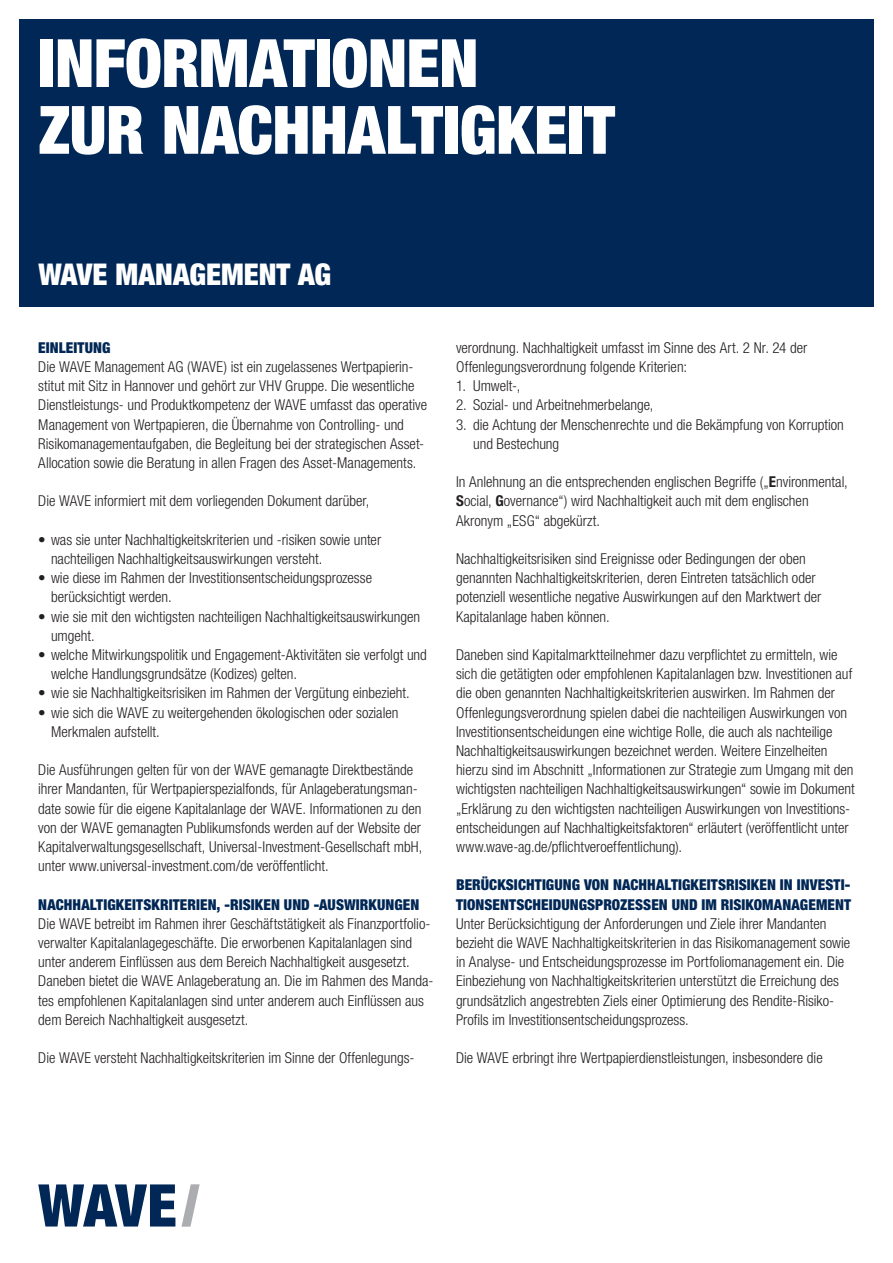
<style>
.page{position:relative;width:893px;height:1263px;background:#fff}
.page>*{position:absolute;margin:0;border:0;box-sizing:border-box;transform-origin:0 0}
.t1{font:900 condensed 66.75px/66.8px "Helvetica Neue LT Pro";letter-spacing:-.01em;color:#fff}
.t2{font:900 condensed 30px "Helvetica Neue LT Pro";color:#fff}
.t3{font:300 condensed 15px/19.2px "Helvetica Neue LT Pro";color:#231f20}
.t4{font:900 condensed 15px/19.2px "Helvetica Neue LT Pro";letter-spacing:.005em;color:#002756}
.s1{font-weight:700}
</style>
<div class="page">
<div style="left:19px;top:19px;width:855px;height:287px;background:#002756"></div>
<svg style="left:38px;top:1184px;width:137px;height:42px"></svg>
<svg style="left:182px;top:1184px;width:18px;height:43px"></svg>
<h1 class="t1" style="left:38px;top:29px;width:578px">INFORMATIONEN<br>ZUR NACHHALTIGKEIT</h1>
<h2 class="t2" style="left:38px;top:255px;width:277px">WAVE MANAGEMENT AG</h2>
<p class="t4" style="left:38px;top:338px;width:74px">EINLEITUNG</p>
<p class="t3" style="left:38px;top:357px;width:390px">Die WAVE Management AG (WAVE) ist ein zugelassenes Wertpapierin&shy;stitut mit Sitz in Hannover und gehört zur VHV Gruppe. Die wesentliche Dienstleistungs- und Produktkompetenz der WAVE umfasst das operative Management von Wertpapieren, die Übernahme von Controlling- und Risikomanagementaufgaben, die Begleitung bei der strategischen Asset-Allocation sowie die Beratung in allen Fragen des Asset-Managements.</p>
<p class="t3" style="left:38px;top:491px;width:333px">Die WAVE informiert mit dem vorliegenden Dokument darüber,</p>
<p class="t3" style="left:51px;top:530px;width:332px;text-indent:-13px">• was sie unter Nachhaltigkeitskriterien und -risiken sowie unter nachteiligen Nachhaltigkeitsauswirkungen versteht.</p>
<p class="t3" style="left:51px;top:568px;width:323px;text-indent:-13px">• wie diese im Rahmen der Investitionsentscheidungsprozesse berücksichtigt werden.</p>
<p class="t3" style="left:51px;top:606px;width:371px;text-indent:-13px">• wie sie mit den wichtigsten nachteiligen Nachhaltigkeitsauswirkungen umgeht.</p>
<p class="t3" style="left:51px;top:645px;width:377px;text-indent:-13px">• welche Mitwirkungspolitik und Engagement-Aktivitäten sie verfolgt und welche Handlungsgrundsätze (Kodizes) gelten.</p>
<p class="t3" style="left:38px;top:683px;width:373px">• wie sie Nachhaltigkeitsrisiken im Rahmen der Vergütung einbezieht.</p>
<p class="t3" style="left:51px;top:702px;width:349px;text-indent:-13px">• wie sich die WAVE zu weitergehenden ökologischen oder sozialen<br>Merkmalen aufstellt.</p>
<p class="t3" style="left:38px;top:760px;width:386px">Die Ausführungen gelten für von der WAVE gemanagte Direktbestände ihrer Mandanten, für Wertpapierspezialfonds, für Anlageberatungsman&shy;date sowie für die eigene Kapitalanlage der WAVE. Informationen zu den von der WAVE gemanagten Publikumsfonds werden auf der Website der Kapitalverwaltungsgesellschaft, Universal-Investment-Gesellschaft mbH, unter www.universal-investment.com/de veröffentlicht.</p>
<p class="t4" style="left:38px;top:894px;width:382px">NACHHALTIGKEITSKRITERIEN, -RISIKEN UND -AUSWIRKUNGEN</p>
<p class="t3" style="left:38px;top:914px;width:397px">Die WAVE betreibt im Rahmen ihrer Geschäftstätigkeit als Finanzportfolio&shy;verwalter Kapitalanlagegeschäfte. Die erworbenen Kapitalanlagen sind unter anderem Einflüssen aus dem Bereich Nachhaltigkeit ausgesetzt.<br>Daneben bietet die WAVE Anlageberatung an. Die im Rahmen des Manda&shy;tes empfohlenen Kapitalanlagen sind unter anderem auch Einflüssen aus dem Bereich Nachhaltigkeit ausgesetzt.</p>
<p class="t3" style="left:38px;top:1048px;width:378px">Die WAVE versteht Nachhaltigkeitskriterien im Sinne der Offenlegungs-</p>
<p class="t3" style="left:456px;top:338px;width:353px">verordnung. Nachhaltigkeit umfasst im Sinne des Art. 2 Nr. 24 der<br>Offenlegungsverordnung folgende Kriterien:</p>
<p class="t3" style="left:456px;top:376px;width:66px">1. Umwelt-,</p>
<p class="t3" style="left:456px;top:395px;width:199px">2. Sozial- und Arbeitnehmerbelange,</p>
<p class="t3" style="left:473px;top:414px;width:372px;text-indent:-17px">3. die Achtung der Menschenrechte und die Bekämpfung von Korruption und Bestechung</p>
<p class="t3" style="left:456px;top:472px;width:393px">In Anlehnung an die entsprechenden englischen Begriffe („<span class="s1">E</span>nvironmental,<br><span class="s1">S</span>ocial, <span class="s1">G</span>overnance“) wird Nachhaltigkeit auch mit dem englischen<br>Akronym „ESG“ abgekürzt.</p>
<p class="t3" style="left:456px;top:549px;width:367px">Nachhaltigkeitsrisiken sind Ereignisse oder Bedingungen der oben genannten Nachhaltigkeitskriterien, deren Eintreten tatsächlich oder potenziell wesentliche negative Auswirkungen auf den Marktwert der Kapitalanlage haben können.</p>
<p class="t3" style="left:456px;top:645px;width:400px">Daneben sind Kapitalmarktteilnehmer dazu verpflichtet zu ermitteln, wie sich die getätigten oder empfohlenen Kapitalanlagen bzw. Investitionen auf die oben genannten Nachhaltigkeitskriterien auswirken. Im Rahmen der Offenlegungsverordnung spielen dabei die nachteiligen Auswirkungen von Investitionsentscheidungen eine wichtige Rolle, die auch als nachteilige Nachhaltigkeitsauswirkungen bezeichnet werden. Weitere Einzelheiten hierzu sind im Abschnitt „Informationen zur Strategie zum Umgang mit den wichtigsten nachteiligen Nachhaltigkeitsauswirkungen“ sowie im Dokument „Erklärung zu den wichtigsten nachteiligen Auswirkungen von Investitions&shy;entscheidungen auf Nachhaltigkeitsfaktoren“ erläutert (veröffentlicht unter www.wave-ag.de/pflichtveroeffentlichung).</p>
<p class="t4" style="left:456px;top:875px;width:396px">BERÜCKSICHTIGUNG VON NACHHALTIGKEITSRISIKEN IN INVESTI-<br>TIONSENTSCHEIDUNGSPROZESSEN UND IM RISIKOMANAGEMENT</p>
<p class="t3" style="left:456px;top:914px;width:396px">Unter Berücksichtigung der Anforderungen und Ziele ihrer Mandanten bezieht die WAVE Nachhaltigkeitskriterien in das Risikomanagement sowie in Analyse- und Entscheidungsprozesse im Portfoliomanagement ein. Die Einbeziehung von Nachhaltigkeitskriterien unterstützt die Erreichung des grundsätzlich angestrebten Ziels einer Optimierung des Rendite-Risiko-Profils im Investitionsentscheidungsprozess.</p>
<p class="t3" style="left:456px;top:1048px;width:368px">Die WAVE erbringt ihre Wertpapierdienstleistungen, insbesondere die</p>
</div>
